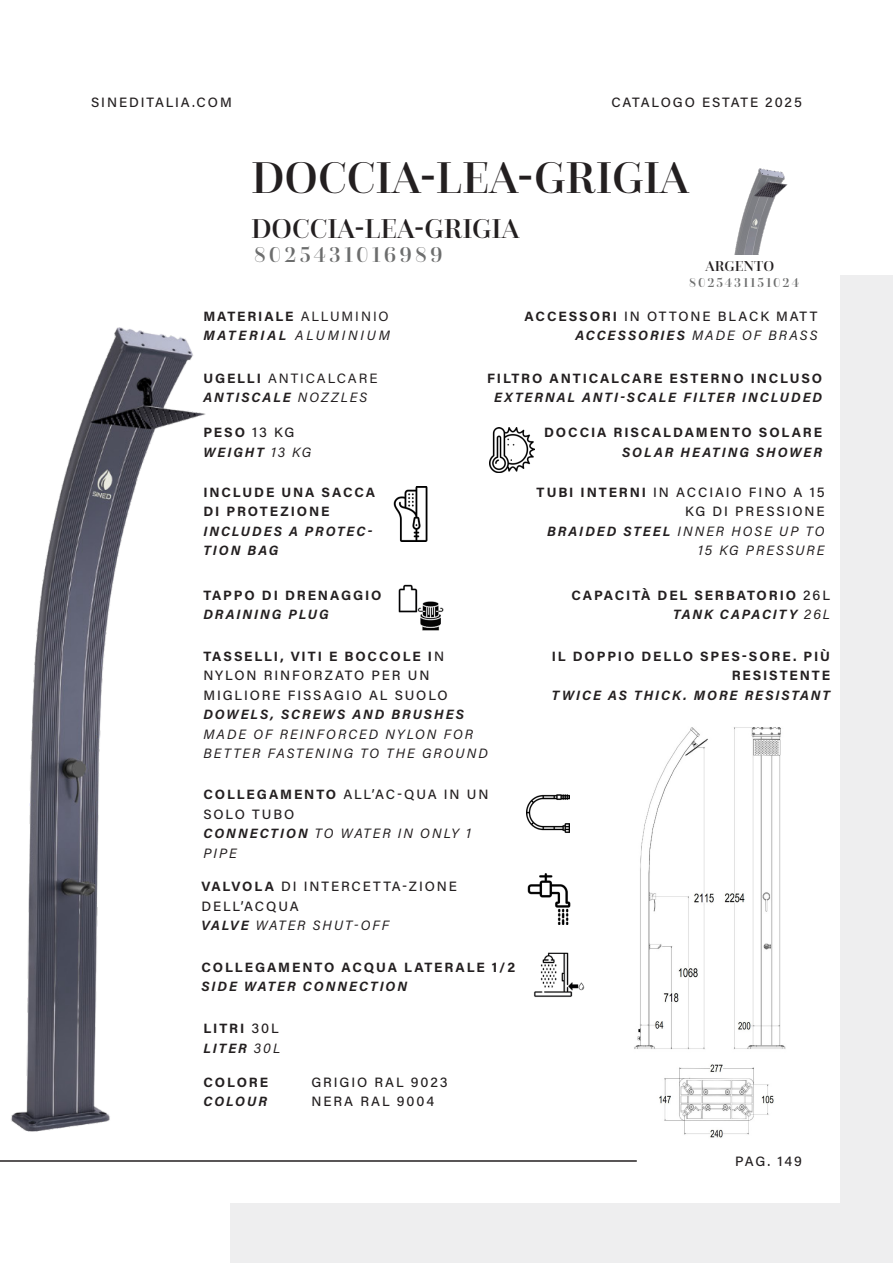
<style>
.page{position:relative;width:893px;height:1263px;background:#fff}
.page>*{position:absolute;margin:0;border:0;box-sizing:border-box;transform-origin:0 0}
.Heading_15_pt___All_Caps{font:500 46.5px "Questa Grande";color:#231f20}
.Heading_15_pt___All_Caps-2{font:500 28.5px "Questa Grande";color:#231f20}
.Subheading_9_pt___All_Caps{font:500 22.5px "Questa Grande";letter-spacing:.14em;color:#6c6d6d}
.Heading_15_pt___All_Caps-3{font:500 15px "Questa Grande";color:#231f20}
.Subheading_9_pt___All_Caps-2{font:500 13.5px/19.5px "Acumin Pro";letter-spacing:.14em;color:#231f20}
.Subheading_9_pt___All_Caps-3{font:700 13.5px/19.5px "Acumin Pro";letter-spacing:.14em;color:#231f20;text-align:right}
.Subheading_9_pt___All_Caps-4{font:italic 700 13.5px "Acumin Pro";letter-spacing:.145em;color:#231f20}
.Subheading_9_pt___All_Caps-5{font:italic 13.5px/19.5px "Acumin Pro";letter-spacing:.15em;color:#231f20}
.Subheading_9_pt___All_Caps-6{font:italic 13.5px "Acumin Pro";letter-spacing:.21em;color:#231f20}
.Subheading_9_pt___All_Caps-7{font:13.5px "Acumin Pro";letter-spacing:.135em;color:#231f20}
.Subheading_9_pt___All_Caps-8{font:500 13.5px "Questa Grande";letter-spacing:.14em;color:#6c6d6d}
.s1{font-weight:400}
.s2{font-weight:700}
.s3{font-weight:500}
</style>
<div class="page">
<div style="left:231px;top:276px;width:662px;height:987px;background:#eeeeef"></div>
<div style="left:53px;top:60px;width:787px;height:1143px;background:#fff"></div>
<img style="left:11px;top:327px;width:220px;height:891px">
<img style="left:559px;top:727px;width:227px;height:411px">
<img style="left:489px;top:427px;width:46px;height:46px">
<img style="left:393px;top:487px;width:35px;height:54px">
<img style="left:398px;top:584px;width:46px;height:47px">
<img style="left:526px;top:792px;width:44px;height:43px">
<img style="left:527px;top:873px;width:48px;height:51px">
<img style="left:533px;top:950px;width:53px;height:53px">
<img style="left:734px;top:168px;width:54px;height:87px">
<hr style="left:0;top:1160px;width:637px;height:2px;background:#231f20">
<p class="Subheading_9_pt___All_Caps-2" style="left:91px;top:92px;width:142px">SINEDITALIA.COM</p>
<p class="Subheading_9_pt___All_Caps-2" style="left:611px;top:92px;width:192px">CATALOGO ESTATE 2025</p>
<p class="Heading_15_pt___All_Caps" style="left:251px;top:149px;width:439px">DOCCIA-LEA-GRIGIA</p>
<p class="Heading_15_pt___All_Caps-2" style="left:251px;top:211px;width:270px">DOCCIA-LEA-GRIGIA</p>
<p class="Subheading_9_pt___All_Caps" style="left:254px;top:241px;width:190px">8025431016989</p>
<p class="Heading_15_pt___All_Caps-3" style="left:706px;top:257px;width:70px">ARGENTO</p>
<p class="Subheading_9_pt___All_Caps-3" style="left:203px;top:306px;width:187px">MATERIALE <span class="s1">ALLUMINIO</span></p>
<p class="Subheading_9_pt___All_Caps-6" style="left:203px;top:326px;width:188px"><span class="s2">MATERIAL</span> ALUMINIUM</p>
<p class="Subheading_9_pt___All_Caps-7" style="left:203px;top:369px;width:176px"><span class="s2">UGELLI</span> ANTICALCARE</p>
<p class="Subheading_9_pt___All_Caps-4" style="left:203px;top:388px;width:165px">ANTISCALE <span class="s1">NOZZLES</span></p>
<p class="Subheading_9_pt___All_Caps-3" style="left:203px;top:422px;width:93px">PESO <span class="s3">13 KG</span></p>
<p class="Subheading_9_pt___All_Caps-4" style="left:203px;top:443px;width:110px">WEIGHT <span class="s1">13 KG</span></p>
<p class="Subheading_9_pt___All_Caps-3" style="left:203px;top:482px;width:173px">INCLUDE UNA SACCA</p>
<p class="Subheading_9_pt___All_Caps-3" style="left:203px;top:501px;width:128px">DI PROTEZIONE</p>
<p class="Subheading_9_pt___All_Caps-4" style="left:203px;top:521px;width:171px">INCLUDES A PROTEC-</p>
<p class="Subheading_9_pt___All_Caps-4" style="left:203px;top:541px;width:77px">TION BAG</p>
<p class="Subheading_9_pt___All_Caps-8" style="left:689px;top:274px;width:111px">8025431151024</p>
<p class="Subheading_9_pt___All_Caps-2" style="left:524px;top:306px;width:294px"><span class="s2">ACCESSORI</span> IN OTTONE BLACK MATT</p>
<p class="Subheading_9_pt___All_Caps-4" style="left:575px;top:326px;width:244px">ACCESSORIES <span class="s1">MADE OF BRASS</span></p>
<p class="Subheading_9_pt___All_Caps-3" style="left:487px;top:368px;width:337px">FILTRO ANTICALCARE ESTERNO INCLUSO</p>
<p class="Subheading_9_pt___All_Caps-4" style="left:494px;top:388px;width:330px">EXTERNAL ANTI-SCALE FILTER INCLUDED</p>
<p class="Subheading_9_pt___All_Caps-3" style="left:544px;top:422px;width:280px">DOCCIA RISCALDAMENTO SOLARE</p>
<p class="Subheading_9_pt___All_Caps-4" style="left:622px;top:443px;width:202px">SOLAR HEATING SHOWER</p>
<p class="Subheading_9_pt___All_Caps-2" style="left:537px;top:482px;width:290px;text-align:right"><span class="s2">TUBI INTERNI</span> IN ACCIAIO FINO A 15<br>KG DI PRESSIONE</p>
<p class="Subheading_9_pt___All_Caps-5" style="left:547px;top:521px;width:279px;text-align:right"><span class="s2">BRAIDED STEEL</span> INNER HOSE UP TO<br>15 KG PRESSURE</p>
<p class="Subheading_9_pt___All_Caps-3" style="left:203px;top:585px;width:180px">TAPPO DI DRENAGGIO</p>
<p class="Subheading_9_pt___All_Caps-4" style="left:203px;top:605px;width:127px">DRAINING PLUG</p>
<p class="Subheading_9_pt___All_Caps-2" style="left:203px;top:646px;width:246px"><span class="s2">TASSELLI, VITI E BOCCOLE I</span>N<br>NYLON RINFORZATO PER UN<br>MIGLIORE FISSAGIO AL SUOLO</p>
<p class="Subheading_9_pt___All_Caps-5" style="left:203px;top:704px;width:286px"><span class="s2">DOWELS, SCREWS AND BRUSHES<br></span>MADE OF REINFORCED NYLON FOR<br>BETTER FASTENING TO THE GROUND</p>
<p class="Subheading_9_pt___All_Caps-2" style="left:203px;top:784px;width:287px"><span class="s2">COLLEGAMENTO</span> ALL’AC-QUA IN UN<br>SOLO TUBO</p>
<p class="Subheading_9_pt___All_Caps-5" style="left:203px;top:823px;width:269px"><span class="s2">CONNECTION</span> TO WATER IN ONLY 1<br>PIPE</p>
<p class="Subheading_9_pt___All_Caps-2" style="left:201px;top:876px;width:257px"><span class="s2">VALVOLA</span> DI INTERCETTA-ZIONE<br>DELL’ACQUA</p>
<p class="Subheading_9_pt___All_Caps-5" style="left:201px;top:915px;width:189px"><span class="s2">VALVE</span> WATER SHUT-OFF</p>
<p class="Subheading_9_pt___All_Caps-3" style="left:201px;top:957px;width:315px">COLLEGAMENTO ACQUA LATERALE 1/2</p>
<p class="Subheading_9_pt___All_Caps-4" style="left:201px;top:977px;width:207px">SIDE WATER CONNECTION</p>
<p class="Subheading_9_pt___All_Caps-3" style="left:203px;top:1018px;width:77px">LITRI <span class="s3">30L</span></p>
<p class="Subheading_9_pt___All_Caps-4" style="left:203px;top:1039px;width:78px">LITER <span class="s1">30L</span></p>
<p class="Subheading_9_pt___All_Caps-3" style="left:203px;top:1071px;width:66px">COLORE</p>
<p class="Subheading_9_pt___All_Caps-2" style="left:311px;top:1071px;width:138px">GRIGIO RAL 9023</p>
<p class="Subheading_9_pt___All_Caps-4" style="left:203px;top:1092px;width:65px">COLOUR</p>
<p class="Subheading_9_pt___All_Caps-2" style="left:311px;top:1091px;width:124px">NERA RAL 9004</p>
<p class="Subheading_9_pt___All_Caps-3" style="left:572px;top:585px;width:260px">CAPACITÀ DEL SERBATORIO <span class="s3">26L</span></p>
<p class="Subheading_9_pt___All_Caps-4" style="left:673px;top:605px;width:158px">TANK CAPACITY <span class="s1">26L</span></p>
<p class="Subheading_9_pt___All_Caps-3" style="left:552px;top:646px;width:280px">IL DOPPIO DELLO SPES-SORE. PIÙ<br>RESISTENTE</p>
<p class="Subheading_9_pt___All_Caps-4" style="left:552px;top:685px;width:280px">TWICE AS THICK. MORE RESISTANT</p>
<p class="Subheading_9_pt___All_Caps-2" style="left:735px;top:1151px;width:68px">PAG. 149</p>
</div>
